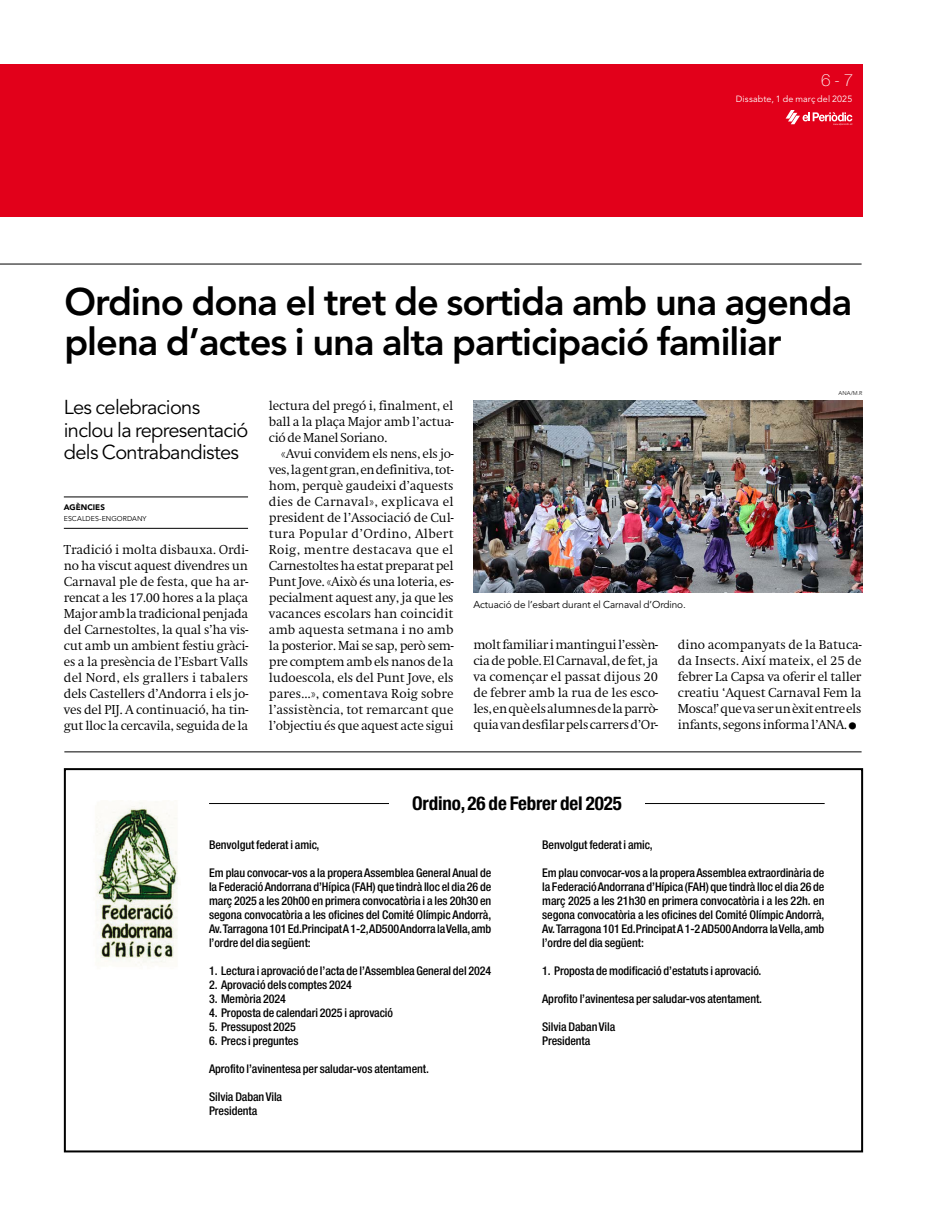
<style>
.page{position:relative;width:927px;height:1220px;background:#fff}
.page>*{position:absolute;margin:0;border:0;box-sizing:border-box;transform-origin:0 0}
.t1{font:800 38px/40px "Avenir LT Std";letter-spacing:-.025em;color:#000}
.t2{font:20px/22.5px "Avenir LT Std";letter-spacing:-.035em;color:#000}
.t3{font:700 condensed 19px "Helvetica Neue LT Std";letter-spacing:-.005em;color:#000}
.t4{font:100 17px "Helvetica Neue LT Std";color:#fff}
.t5{font:300 12.5px/16px "Swift ND Std";letter-spacing:-.025em;color:#000;text-align:justify}
.t6{font:300 12.5px "Swift ND Std";letter-spacing:.005em;color:#000}
.t7{font:300 12.5px "Swift ND Std";letter-spacing:-.005em;color:#000}
.t8{font:300 12.5px "Swift ND Std";color:#000}
.t9{font:300 12.5px "Swift ND Std";letter-spacing:.015em;color:#000}
.t10{font:300 12.5px "Swift ND Std";letter-spacing:.025em;color:#000}
.t11{font:300 12.5px "Swift ND Std";letter-spacing:.02em;color:#000}
.t12{font:500 condensed 12px/14px "Helvetica Neue LT Std";letter-spacing:-.005em;color:#000;text-align:justify}
.t13{font:10px "Avenir LT Std";letter-spacing:-.01em;color:#000}
.t14{font:9px "Avenir LT Std";letter-spacing:.015em;color:#fff}
.t15{font:900 8px "Avenir LT Std";color:#000}
.t16{font:7px "Avenir LT Std";letter-spacing:.01em;color:#000}
.t17{font:300 5.5px "Avenir LT Std";color:#000}
</style>
<div class="page">
<div style="left:0;top:64px;width:862px;height:153px;background:#e2001a"></div>
<svg style="left:785px;top:110px;width:67px;height:15px"></svg>
<hr style="left:0;top:264px;width:861px;height:1px;background:#000">
<hr style="left:64px;top:751px;width:797px;height:1px;background:#000">
<div style="left:64px;top:768px;width:799px;height:384px;border:2px solid #000"></div>
<img style="left:96px;top:802px;width:82px;height:164px">
<hr style="left:209px;top:803px;width:615px;height:1px;background:#000">
<div style="left:389px;top:792px;width:255px;height:24px;background:#fff"></div>
<img style="left:473px;top:401px;width:389px;height:191px">
<hr style="left:64px;top:497px;width:184px;height:1px;background:#000">
<hr style="left:64px;top:528px;width:184px;height:1px;background:#000">
<p class="t4" style="left:821px;top:70px;width:33px">6 - 7</p>
<p class="t14" style="left:736px;top:94px;width:118px">Dissabte, 1 de març del 2025</p>
<p class="t1" style="left:64px;top:282px;width:789px">Ordino dona el tret de sortida amb una agenda plena d’actes i una alta participació familiar</p>
<p class="t2" style="left:64px;top:396px;width:186px">Les celebracions inclou la representació dels Contrabandistes</p>
<p class="t15" style="left:64px;top:502px;width:43px">AGÈNCIES</p>
<p class="t16" style="left:64px;top:514px;width:84px">escald es-engordany</p>
<p class="t5" style="left:64px;top:541px;width:186px">Tradició i molta disbauxa. Ordi&shy;no ha viscut aquest divendres un Carnaval ple de festa, que ha ar&shy;rencat a les 17.00 hores a la plaça Major amb la tradicional penjada del Carnestoltes, la qual s’ha vis&shy;cut amb un ambient festiu gràci&shy;es a la presència de l’Esbart Valls del Nord, els grallers i tabalers dels Castellers d’Andorra i els jo&shy;ves del PIJ. A continuació, ha tin&shy;gut lloc la cercavila, seguida de la</p>
<p class="t5" style="left:269px;top:397px;width:186px">lectura del pregó i, finalment, el</p>
<p class="t5" style="left:269px;top:413px;width:186px">ball a la plaça Major amb l’actua-</p>
<p class="t5" style="left:269px;top:429px;width:120px">ció de Manel Soriano.</p>
<p class="t5" style="left:281px;top:445px;width:174px">«Avui convidem els nens, els jo-</p>
<p class="t5" style="left:269px;top:461px;width:186px">ves, la gent gran, en definitiva, tot-</p>
<p class="t5" style="left:269px;top:477px;width:186px">hom, perquè gaudeixi d’aquests</p>
<p class="t9" style="left:269px;top:494px;width:186px">dies de Carnaval», explicava el</p>
<p class="t5" style="left:269px;top:509px;width:186px">president de l’Associació de Cul-</p>
<p class="t10" style="left:269px;top:526px;width:186px">tura Popular d’Ordino, Albert</p>
<p class="t11" style="left:269px;top:542px;width:186px">Roig, mentre destacava que el</p>
<p class="t5" style="left:269px;top:557px;width:186px">Carnestoltes ha estat preparat pel</p>
<p class="t5" style="left:269px;top:573px;width:186px">Punt Jove. «Això és una loteria, es-</p>
<p class="t5" style="left:269px;top:589px;width:186px">pecialment aquest any, ja que les</p>
<p class="t8" style="left:269px;top:606px;width:186px">vacances escolars han coincidit</p>
<p class="t6" style="left:269px;top:622px;width:186px">amb aquesta setmana i no amb</p>
<p class="t5" style="left:269px;top:637px;width:186px">la posterior. Mai se sap, però sem-</p>
<p class="t5" style="left:269px;top:653px;width:186px">pre comptem amb els nanos de la</p>
<p class="t5" style="left:269px;top:669px;width:186px">ludoescola, els del Punt Jove, els</p>
<p class="t6" style="left:269px;top:686px;width:186px">pares…», comentava Roig sobre</p>
<p class="t7" style="left:269px;top:702px;width:186px">l’assistència, tot remarcant que</p>
<p class="t5" style="left:269px;top:717px;width:186px">l’objectiu és que aquest acte sigui</p>
<p class="t13" style="left:473px;top:599px;width:214px">Actuació de l’esbart durant el Carnaval d’Ordino.</p>
<p class="t17" style="left:838px;top:389px;width:25px">ANA/M .R</p>
<p class="t5" style="left:473px;top:637px;width:186px">molt familiar i mantingui l’essèn&shy;cia de poble. El Carnaval, de fet, ja va començar el passat dijous 20 de febrer amb la rua de les esco&shy;les, en què els alumnes de la parrò&shy;quia van desfilar pels carrers d’Or-</p>
<p class="t5" style="left:678px;top:637px;width:185px">dino acompanyats de la Batuca&shy;da Insects. Així mateix, el 25 de febrer La Capsa va oferir el taller creatiu ‘Aquest Carnaval Fem la Mosca!’ que va ser un èxit entre els infants, segons informa l’ANA.</p>
<p class="t3" style="left:412px;top:792px;width:211px">Ordino, 26 de Febrer del 2025</p>
<p class="t12" style="left:209px;top:838px;width:112px">Benvolgut federat i amic,</p>
<p class="t12" style="left:209px;top:866px;width:284px">Em plau convocar-vos a la propera Assemblea General Anual de la Federació Andorrana d’Hípica (FAH) que tindrà lloc el dia 26 de març 2025 a les 20h00 en primera convocatòria i a les 20h30 en segona convocatòria a les oficines del Comité Olímpic Andorrà, Av. Tarragona 101 Ed.Principat A 1-2, AD500 Andorra la Vella, amb l’ordre del dia següent:</p>
<p class="t12" style="left:209px;top:964px;width:284px">1. Lectura i aprovació de l’acta de l’Assemblea General del 2024</p>
<p class="t12" style="left:209px;top:978px;width:144px">2. Aprovació dels comptes 2024</p>
<p class="t12" style="left:209px;top:992px;width:78px">3. Memòria 2024</p>
<p class="t12" style="left:209px;top:1006px;width:185px">4. Proposta de calendari 2025 i aprovació</p>
<p class="t12" style="left:209px;top:1020px;width:88px">5. Pressupost 2025</p>
<p class="t12" style="left:209px;top:1034px;width:91px">6. Precs i preguntes</p>
<p class="t12" style="left:209px;top:1062px;width:221px">Aprofito l’avinentesa per saludar-vos atentament.</p>
<p class="t12" style="left:209px;top:1090px;width:75px">Silvia Daban Vila<br>Presidenta</p>
<p class="t12" style="left:542px;top:838px;width:112px">Benvolgut federat i amic,</p>
<p class="t12" style="left:542px;top:866px;width:284px">Em plau convocar-vos a la propera Assemblea extraordinària de la Federació Andorrana d’Hípica (FAH) que tindrà lloc el dia 26 de març 2025 a les 21h30 en primera convocatòria i a les 22h. en segona convocatòria a les oficines del Comité Olímpic Andorrà, Av. Tarragona 101 Ed.Principat A 1-2 AD500 Andorra la Vella, amb l’ordre del dia següent:</p>
<p class="t12" style="left:542px;top:964px;width:221px">1. Proposta de modificació d’estatuts i aprovació.</p>
<p class="t12" style="left:542px;top:992px;width:221px">Aprofito l’avinentesa per saludar-vos atentament.</p>
<p class="t12" style="left:542px;top:1020px;width:75px">Silvia Daban Vila<br>Presidenta</p>
</div>
